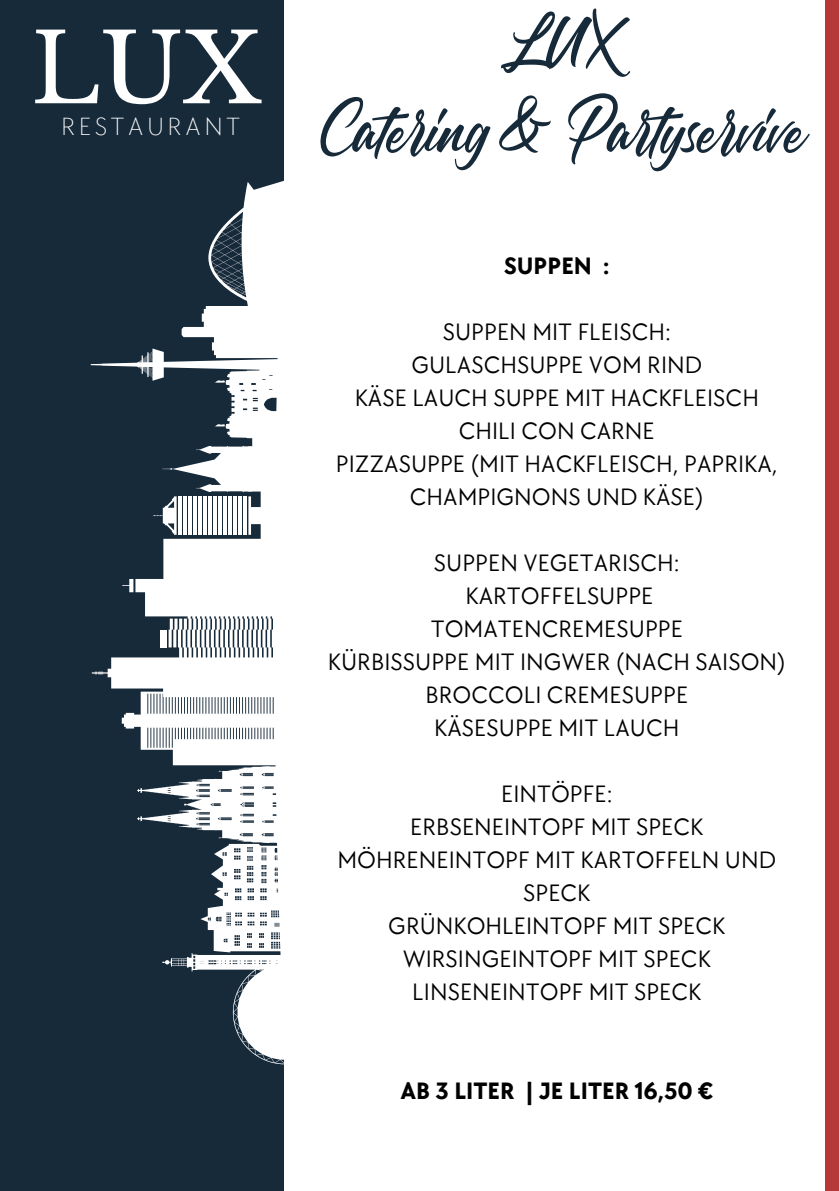
<style>
.page{position:relative;width:839px;height:1191px;background:#fff}
.page>*{position:absolute;margin:0;border:0;box-sizing:border-box;transform-origin:0 0}
.t1{font:96px/90px "RTL Yummy Regular";color:#172a3a;text-align:center}
.t2{font:95.6px "Libre Baskerville";color:#fff}
.t3{font:200 25.6px "TT Chocolates";letter-spacing:.13em;color:#fff}
.t4{font:24.4px/33px "TT Chocolates";color:#000;text-align:center}
.t5{font:700 24.4px "TT Chocolates";color:#000}
</style>
<div class="page">
<div style="left:0;top:0;width:284px;height:1191px;background:#172a3a"></div>
<svg style="left:91px;top:180px;width:193px;height:885px"></svg>
<div style="left:824px;top:0;width:14px;height:1191px;background:#b63838"></div>
<h2 class="t2" style="left:31px;top:11px;width:232px">LUX</h2>
<h1 class="t3" style="left:61px;top:111px;width:181px">RESTAURANT</h1>
<p class="t1" style="left:318px;top:-6px;width:486px">LUX<br>Catering&amp;Partyservive</p>
<p class="t5" style="left:504px;top:252px;width:107px">SUPPEN :</p>
<p class="t4" style="left:443px;top:316px;width:229px">SUPPEN MIT FLEISCH:</p>
<h3 class="t4" style="left:411px;top:349px;width:292px">GULASCHSUPPE VOM RIND</h3>
<p class="t4" style="left:354px;top:382px;width:406px">KÄSE LAUCH SUPPE MIT HACKFLEISCH</p>
<p class="t4" style="left:459px;top:415px;width:197px">CHILI CON CARNE</p>
<p class="t4" style="left:336px;top:448px;width:443px">PIZZASUPPE (MIT HACKFLEISCH, PAPRIKA,<br>CHAMPIGNONS UND KÄSE)</p>
<p class="t4" style="left:434px;top:547px;width:247px">SUPPEN VEGETARISCH:</p>
<p class="t4" style="left:465px;top:580px;width:189px">KARTOFFELSUPPE</p>
<p class="t4" style="left:430px;top:613px;width:254px">TOMATENCREMESUPPE</p>
<p class="t4" style="left:328px;top:646px;width:459px">KÜRBISSUPPE MIT INGWER (NACH SAISON)</p>
<p class="t4" style="left:425px;top:679px;width:264px">BROCCOLI CREMESUPPE</p>
<p class="t4" style="left:434px;top:712px;width:246px">KÄSESUPPE MIT LAUCH</p>
<p class="t4" style="left:501px;top:778px;width:113px">EINTÖPFE:</p>
<p class="t4" style="left:410px;top:811px;width:294px">ERBSENEINTOPF MIT SPECK</p>
<p class="t4" style="left:337px;top:844px;width:440px">MÖHRENEINTOPF MIT KARTOFFELN UND<br>SPECK</p>
<p class="t4" style="left:388px;top:910px;width:338px">GRÜNKOHLEINTOPF MIT SPECK</p>
<p class="t4" style="left:403px;top:943px;width:309px">WIRSINGEINTOPF MIT SPECK</p>
<p class="t4" style="left:412px;top:976px;width:290px">LINSENEINTOPF MIT SPECK</p>
<p class="t5" style="left:400px;top:1077px;width:314px">AB 3 LITER | JE LITER 16,50 €</p>
</div>
